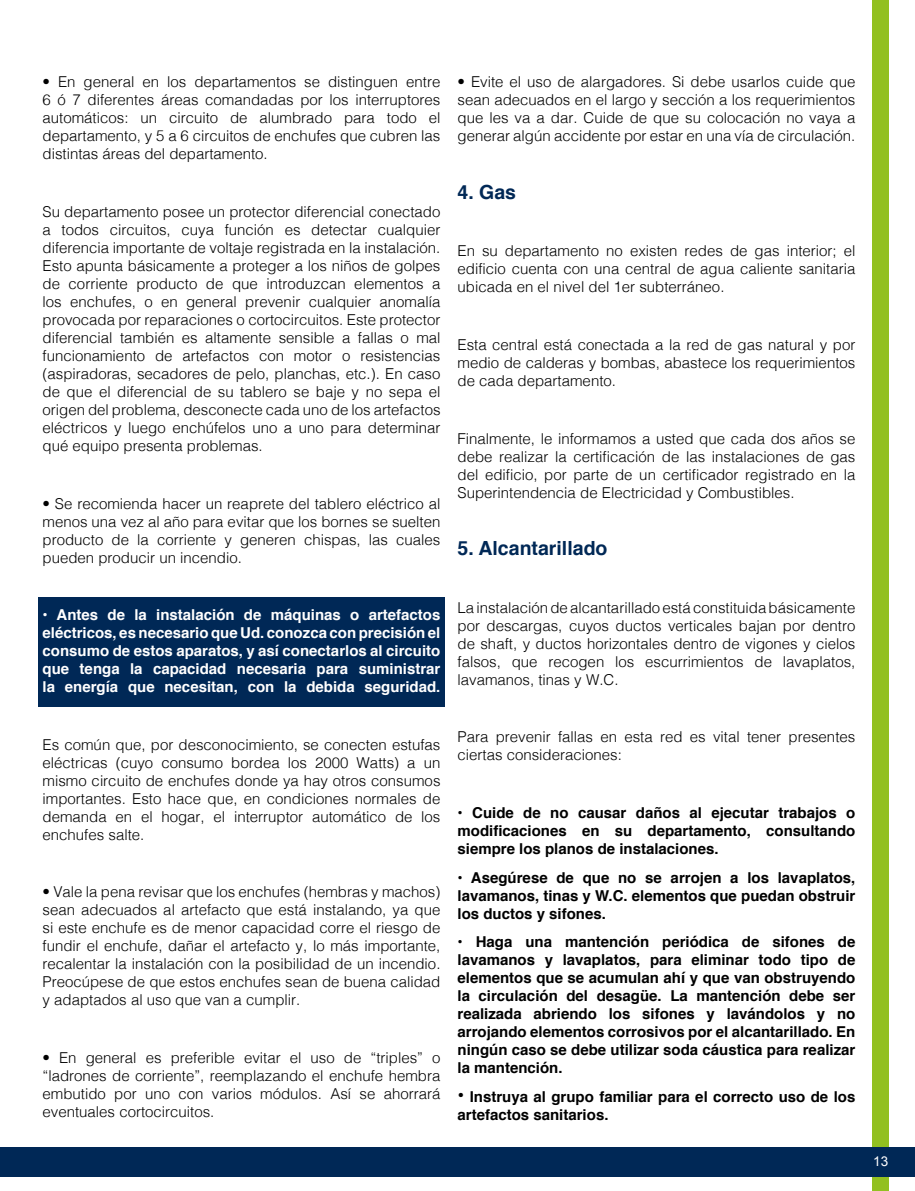
<style>
.page{position:relative;width:915px;height:1191px;background:#fff}
.page>*{position:absolute;margin:0;border:0;box-sizing:border-box;transform-origin:0 0}
.t1{font:700 19.5px "Helvetica";color:#002856}
.t2{font:300 15px/18px "Helvetica";color:#000;text-align:justify}
.t3{font:700 15px/18px "Helvetica";color:#000;text-align:justify}
.t4{font:700 15px/18px "Helvetica";color:#fff;text-align:justify}
.t5{font:13.5px "Arial";color:#fff}
.s1{font-size:19.5px}
</style>
<div class="page">
<div style="left:872px;top:0;width:16px;height:1191px;background:#92c020"></div>
<div style="left:0;top:1147px;width:914px;height:29px;background:#002856"></div>
<div style="left:38px;top:597px;width:406px;height:110px;background:#002856"></div>
<p class="t2" style="left:43px;top:72px;width:399px">• En general en los departamentos se distinguen entre 6 ó 7 diferentes áreas comandadas por los interruptores automáticos: un circuito de alumbrado para todo el departamento, y 5 a 6 circuitos de enchufes que cubren las distintas áreas del departamento.</p>
<p class="t2" style="left:43px;top:201px;width:399px">Su departamento posee un protector diferencial conectado a todos circuitos, cuya función es detectar cualquier diferencia importante de voltaje registrada en la instalación.<br>Esto apunta básicamente a proteger a los niños de golpes de corriente producto de que introduzcan elementos a los enchufes, o en general prevenir cualquier anomalía provocada por reparaciones o cortocircuitos. Este protector diferencial también es altamente sensible a fallas o mal funcionamiento de artefactos con motor o resistencias (aspiradoras, secadores de pelo, planchas, etc.). En caso de que el diferencial de su tablero se baje y no sepa el origen del problema, desconecte cada uno de los artefactos eléctricos y luego enchúfelos uno a uno para determinar qué equipo presenta problemas.</p>
<p class="t2" style="left:43px;top:493px;width:399px">• Se recomienda hacer un reaprete del tablero eléctrico al menos una vez al año para evitar que los bornes se suelten producto de la corriente y generen chispas, las cuales pueden producir un incendio.</p>
<p class="t4" style="left:43px;top:606px;width:399px">• Antes de la instalación de máquinas o artefactos eléctricos, es necesario que Ud. conozca con precisión el consumo de estos aparatos, y así conectarlos al circuito que tenga la capacidad necesaria para suministrar la energía que necesitan, con la debida seguridad.</p>
<p class="t2" style="left:43px;top:734px;width:399px">Es común que, por desconocimiento, se conecten estufas eléctricas (cuyo consumo bordea los 2000 Watts) a un mismo circuito de enchufes donde ya hay otros consumos importantes. Esto hace que, en condiciones normales de demanda en el hogar, el interruptor automático de los enchufes salte.</p>
<p class="t2" style="left:43px;top:882px;width:399px">• Vale la pena revisar que los enchufes (hembras y machos) sean adecuados al artefacto que está instalando, ya que si este enchufe es de menor capacidad corre el riesgo de fundir el enchufe, dañar el artefacto y, lo más importante, recalentar la instalación con la posibilidad de un incendio.<br>Preocúpese de que estos enchufes sean de buena calidad y adaptados al uso que van a cumplir.</p>
<p class="t2" style="left:43px;top:1047px;width:399px">• En general es preferible evitar el uso de “triples” o “ladrones de corriente”, reemplazando el enchufe hembra embutido por uno con varios módulos. Así se ahorrará eventuales cortocircuitos.</p>
<p class="t2" style="left:457px;top:72px;width:399px">• Evite el uso de alargadores. Si debe usarlos cuide que sean adecuados en el largo y sección a los requerimientos que les va a dar. Cuide de que su colocación no vaya a generar algún accidente por estar en una vía de circulación.</p>
<h1 class="t1" style="left:457px;top:176px;width:60px">4. Gas</h1>
<p class="t2" style="left:457px;top:241px;width:399px">En su departamento no existen redes de gas interior; el edificio cuenta con una central de agua caliente sanitaria ubicada en el nivel del 1er subterráneo.</p>
<p class="t2" style="left:457px;top:335px;width:399px">Esta central está conectada a la red de gas natural y por medio de calderas y bombas, abastece los requerimientos de cada departamento.</p>
<p class="t2" style="left:457px;top:428px;width:399px">Finalmente, le informamos a usted que cada dos años se debe realizar la certificación de las instalaciones de gas del edificio, por parte de un certificador registrado en la Superintendencia de Electricidad y Combustibles.</p>
<h1 class="t1" style="left:457px;top:532px;width:151px">5. Alcantarillado</h1>
<p class="t2" style="left:457px;top:597px;width:399px">La instalación de alcantarillado está constituida básicamente por descargas, cuyos ductos verticales bajan por dentro de shaft, y ductos horizontales dentro de vigones y cielos falsos, que recogen los escurrimientos de lavaplatos, lavamanos, tinas y W.C.</p>
<p class="t2" style="left:457px;top:727px;width:399px">Para prevenir fallas en esta red es vital tener presentes ciertas consideraciones:</p>
<p class="t3" style="left:457px;top:803px;width:399px">• Cuide de no causar daños al ejecutar trabajos o modificaciones en su departamento, consultando siempre los planos de instalaciones.</p>
<p class="t3" style="left:457px;top:868px;width:399px">• Asegúrese de que no se arrojen a los lavaplatos, lavamanos, tinas y W.C. elementos que puedan obstruir los ductos y sifones.</p>
<p class="t3" style="left:457px;top:933px;width:399px">• Haga una mantención periódica de sifones de lavamanos y lavaplatos, para eliminar todo tipo de elementos que se acumulan ahí y que van obstruyendo la circulación del desagüe. La mantención debe ser realizada abriendo los sifones y lavándolos y no arrojando elementos corrosivos por el alcantarillado. En ningún caso se debe utilizar soda cáustica para realizar la mantención.</p>
<p class="t3" style="left:457px;top:1088px;width:399px"><span class="s1">•</span> Instruya al grupo familiar para el correcto uso de los artefactos sanitarios.</p>
<p class="t5" style="left:872px;top:1152px;width:17px">13</p>
</div>
